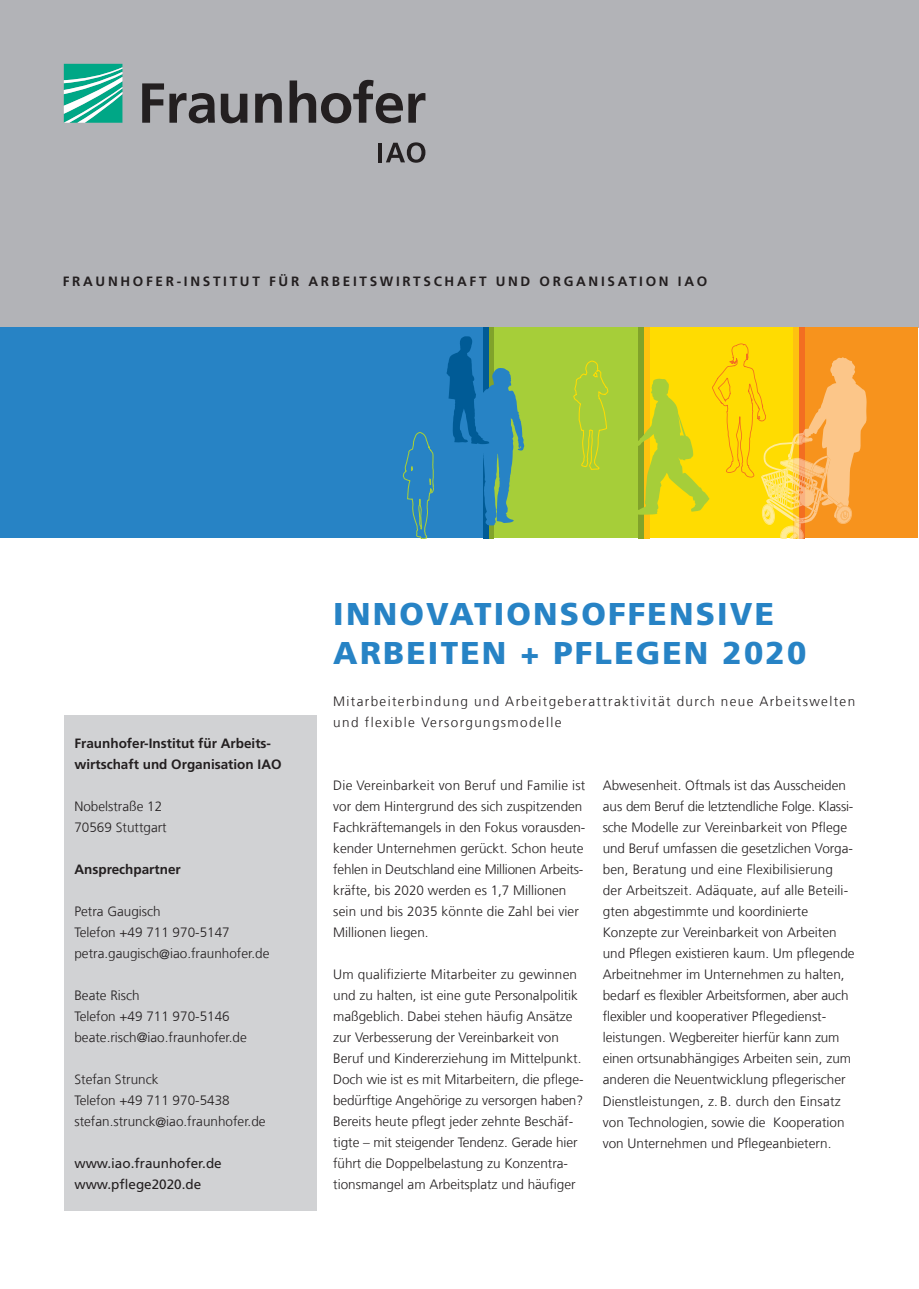
<style>
.page{position:relative;width:919px;height:1289px;background:#fff}
.page>*{position:absolute;margin:0;border:0;box-sizing:border-box;transform-origin:0 0}
.t1{font:900 31.5px/39px "Frutiger LT Com";letter-spacing:.07em;color:#2783c5}
.t2{font:300 13.5px/21px "Frutiger LT Com";color:#231f20}
.t3{font:700 13.5px/21px "Frutiger LT Com";color:#231f20}
.t4{font:300 13.5px/21px "Frutiger LT Com";letter-spacing:.1em;color:#231f20}
.t5{font:13.5px/21px "Frutiger LT Com";color:#231f20}
.t6{font:700 13.5px "Frutiger LT Com";letter-spacing:.2em;color:#231f20}
</style>
<div class="page">
<div style="left:0;top:0;width:918px;height:328px;background:#b2b3b7"></div>
<div style="left:0;top:328px;width:906px;height:210px;background:#2783c5"></div>
<div style="left:488px;top:328px;width:155px;height:210px;background:#a6ce39"></div>
<div style="left:643px;top:328px;width:156px;height:210px;background:#ffdc01"></div>
<div style="left:799px;top:328px;width:118px;height:210px;background:#f7931d"></div>
<div style="left:488px;top:328px;width:6px;height:210px;background:#81a32a"></div>
<svg style="left:643px;top:328px;width:6px;height:15px"></svg>
<div style="left:793px;top:328px;width:11px;height:210px;background:#f36e21"></div>
<div style="left:482px;top:328px;width:6px;height:210px;background:#005b96"></div>
<div style="left:637px;top:328px;width:6px;height:210px;background:#81a32a"></div>
<div style="left:793px;top:328px;width:6px;height:210px;background:#fec210"></div>
<svg style="left:637px;top:343px;width:229px;height:195px"></svg>
<svg style="left:573px;top:360px;width:35px;height:110px"></svg>
<svg style="left:403px;top:432px;width:31px;height:106px"></svg>
<svg style="left:446px;top:336px;width:78px;height:189px"></svg>
<img style="left:783px;top:437px;width:31px;height:71px">
<div style="left:64px;top:715px;width:252px;height:495px;background:#d1d2d4"></div>
<svg style="left:64px;top:64px;width:58px;height:59px;background:#4bbfa8"></svg>
<svg style="left:142px;top:80px;width:283px;height:43px"></svg>
<hr style="left:378px;top:143px;width:4px;height:19px;background:#231f20">
<svg style="left:386px;top:142px;width:39px;height:21px"></svg>
<p class="t6" style="left:63px;top:273px;width:290px">FRAUNHOFER-INSTITUT FÜR Ar beits</p>
<p class="t3" style="left:380px;top:271px;width:26px">wirts</p>
<p class="t3" style="left:433px;top:271px;width:23px">chaft</p>
<p class="t3" style="left:495px;top:271px;width:92px">un d Or ganisation</p>
<p class="t3" style="left:677px;top:271px;width:11px">iao</p>
<p class="t3" style="left:74px;top:733px;width:209px">Fraunhofer-Institut für Arbeits&shy;wirtschaft und Organisation IAO</p>
<p class="t2" style="left:74px;top:796px;width:94px">Nobelstraße 12<br>70569 Stuttgart</p>
<p class="t3" style="left:74px;top:859px;width:108px">Ansprechpartner</p>
<p class="t2" style="left:74px;top:901px;width:196px">Petra Gaugisch<br>Telefon +49 711 970-5147 petra.gaugisch@iao.fraunhofer.de</p>
<p class="t2" style="left:74px;top:985px;width:174px">Beate Risch<br>Telefon +49 711 970-5146 beate.risch@iao.fraunhofer.de</p>
<p class="t2" style="left:74px;top:1069px;width:193px">Stefan Strunck<br>Telefon +49 711 970-5438 stefan.strunck@iao.fraunhofer.de</p>
<p class="t5" style="left:74px;top:1153px;width:149px">www.iao.fraunhofer.de www.pflege2020.de</p>
<h1 class="t1" style="left:333px;top:594px;width:474px">INNOVATIONSOFFENSIVE<br>ARBEITEN + PFLEGEN 2020</h1>
<p class="t4" style="left:333px;top:691px;width:523px">Mitarbeiterbindung und Arbeitgeberattraktivität durch neue Arbeitswelten und flexible Versorgungsmodelle</p>
<p class="t2" style="left:333px;top:775px;width:254px">Die Vereinbarkeit von Beruf und Familie ist vor dem Hintergrund des sich zuspitzenden Fachkräftemangels in den Fokus vorausden&shy;kender Unternehmen gerückt. Schon heute fehlen in Deutschland eine Millionen Arbeits&shy;kräfte, bis 2020 werden es 1,7 Millionen sein und bis 2035 könnte die Zahl bei vier Millionen liegen.</p>
<p class="t2" style="left:333px;top:964px;width:252px">Um qualifizierte Mitarbeiter zu gewinnen und zu halten, ist eine gute Personalpolitik maßgeblich. Dabei stehen häufig Ansätze zur Verbesserung der Vereinbarkeit von Beruf und Kindererziehung im Mittelpunkt.<br>Doch wie ist es mit Mitarbeitern, die pflege&shy;bedürftige Angehörige zu versorgen haben?<br>Bereits heute pflegt jeder zehnte Beschäf&shy;tigte – mit steigender Tendenz. Gerade hier führt die Doppelbelastung zu Konzentra&shy;tionsmangel am Arbeitsplatz und häufiger</p>
<p class="t2" style="left:602px;top:775px;width:253px">Abwesenheit. Oftmals ist das Ausscheiden aus dem Beruf die letztendliche Folge. Klassi&shy;sche Modelle zur Vereinbarkeit von Pflege und Beruf umfassen die gesetzlichen Vorga&shy;ben, Beratung und eine Flexibilisierung der Arbeitszeit. Adäquate, auf alle Beteili&shy;gten abgestimmte und koordinierte Konzepte zur Vereinbarkeit von Arbeiten und Pflegen existieren kaum. Um pflegende Arbeitnehmer im Unternehmen zu halten, bedarf es flexibler Arbeitsformen, aber auch flexibler und kooperativer Pflegedienst&shy;leistungen. Wegbereiter hierfür kann zum einen ortsunabhängiges Arbeiten sein, zum anderen die Neuentwicklung pflegerischer Dienstleistungen, z. B. durch den Einsatz von Technologien, sowie die Kooperation von Unternehmen und Pflegeanbietern.</p>
</div>
